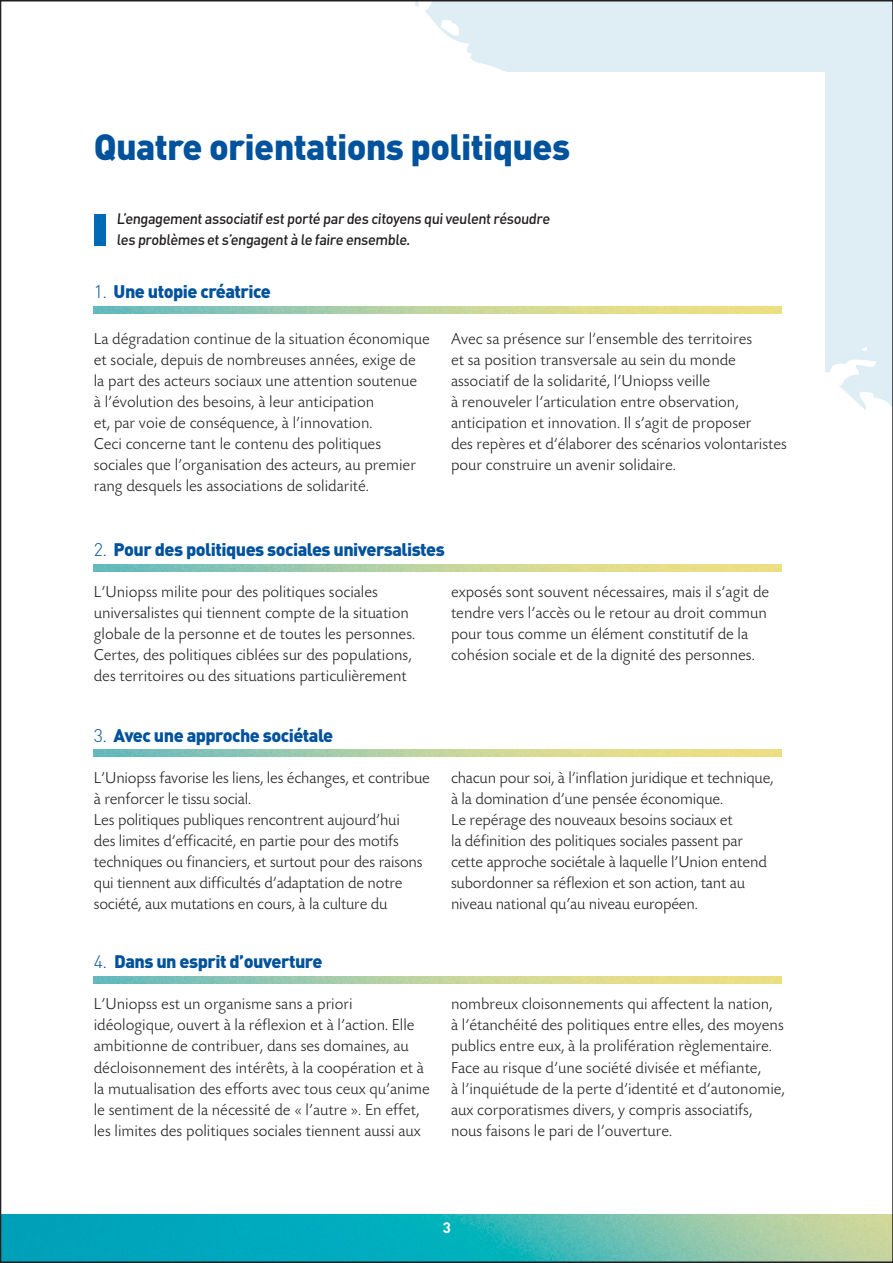
<style>
.page{position:relative;width:893px;height:1263px;background:#fff}
.page>*{position:absolute;margin:0;border:0;box-sizing:border-box;transform-origin:0 0}
.A_grd_titre{font:900 36px "DIN";letter-spacing:-.02em;color:#00529c}
.B_sous_titre{font:900 18px "DIN";letter-spacing:-.03em;color:#00529c}
.C_texte{font:300 16.5px/21px "Today SB";color:#231f20}
.F_chapo_ital{font:500 15px/21px "DIN";color:#231f20}
.t1{font:700 15px "DIN";color:#fff}
.s1{font-weight:300}
</style>
<div class="page">
<img style="left:3px;top:1215px;width:887px;height:45px">
<svg style="left:414px;top:3px;width:476px;height:407px;background:#e1eff5"></svg>
<div style="left:1px;top:72px;width:824px;height:1100px;background:#fff"></div>
<img style="left:94px;top:306px;width:687px;height:7px">
<img style="left:94px;top:564px;width:687px;height:7px">
<img style="left:94px;top:749px;width:687px;height:7px">
<img style="left:94px;top:976px;width:687px;height:7px">
<div style="left:94px;top:214px;width:12px;height:31px;background:#0069b4"></div>
<p class="A_grd_titre" style="left:94px;top:123px;width:478px">Quatre orientations politiques</p>
<p class="F_chapo_ital" style="left:117px;top:208px;width:436px">L’engagement associatif est porté par des citoyens quiveulent résoudre les problèmes et s’engagent à le faire ensemble.</p>
<p class="B_sous_titre" style="left:94px;top:279px;width:179px"><span class="s1">1.</span> Une utopie créatrice</p>
<p class="C_texte" style="left:94px;top:329px;width:337px">La dégradation continue de la situation économique et sociale, depuis de nombreuses années, exige de la part des acteurs sociaux une attention soutenue<br>à l’évolution des besoins, à leur anticipation<br>et, par voie de conséquence, à l’innovation.<br>Ceci concerne tant le contenu des politiques sociales que l’organisation des acteurs, au premier rang desquels les associations de solidarité.</p>
<p class="C_texte" style="left:451px;top:329px;width:337px">Avec sa présence sur l’ensemble des territoires<br>et sa position transversale au sein du monde associatif de la solidarité, l’Uniopss veille<br>à renouveler l’articulation entre observation, anticipation et innovation. Il s’agit de proposer<br>des repères et d’élaborer des scénarios volontaristes pour construire un avenir solidaire.</p>
<p class="B_sous_titre" style="left:94px;top:537px;width:352px"><span class="s1">2.</span> Pour des politiques sociales universalistes</p>
<p class="C_texte" style="left:94px;top:582px;width:323px">L’Uniopss milite pour des politiques sociales universalistes qui tiennent compte de la situation globale de la personne et de toutes les personnes.<br>Certes, des politiques ciblées sur des populations, des territoires ou des situations particulièrement</p>
<p class="C_texte" style="left:451px;top:582px;width:320px">exposés sont souvent nécessaires, mais il s’agit de tendre vers l’accès ou le retour au droit commun pour tous comme un élément constitutif de la cohésion sociale et de la dignité des personnes.</p>
<p class="B_sous_titre" style="left:94px;top:723px;width:241px"><span class="s1">3.</span> Avec une approche sociétale</p>
<p class="C_texte" style="left:94px;top:768px;width:337px">L’Uniopss favorise les liens, les échanges, et contribue à renforcer le tissu social.</p>
<p class="C_texte" style="left:94px;top:810px;width:330px">Les politiques publiques rencontrent aujourd’hui des limites d’efficacité, en partie pour des motifs techniques ou financiers, et surtout pour des raisons qui tiennent aux difficultés d’adaptation de notre société, aux mutations en cours, à la culture du</p>
<p class="B_sous_titre" style="left:94px;top:950px;width:230px"><span class="s1">4.</span> Dans un esprit d’ouverture</p>
<p class="C_texte" style="left:451px;top:768px;width:324px">chacun pour soi, à l’inflation juridique et technique, à la domination d’une pensée économique.<br>Le repérage des nouveaux besoins sociaux et<br>la définition des politiques sociales passent par cette approche sociétale à laquelle l’Union entend subordonner sa réflexion et son action, tant au niveau national qu’au niveau européen.</p>
<p class="C_texte" style="left:94px;top:994px;width:337px">L’Uniopss est un organisme sans a priori idéologique, ouvert à la réflexion et à l’action. Elle ambitionne de contribuer, dans ses domaines, au décloisonnement des intérêts, à la coopération et à la mutualisation des efforts avec tous ceux qu’anime le sentiment de la nécessité de « l’autre ». En effet, les limites des politiques sociales tiennent aussi aux</p>
<p class="C_texte" style="left:451px;top:994px;width:335px">nombreux cloisonnements qui affectent la nation,<br>à l’étanchéité des politiques entre elles, des moyens publics entre eux, à la prolifération règlementaire.<br>Face au risque d’une société divisée et méfiante,<br>à l’inquiétude de la perte d’identité et d’autonomie, aux corporatismes divers, y compris associatifs, nous faisons le pari de l’ouverture.</p>
<p class="t1" style="left:443px;top:1218px;width:10px">3</p>
</div>
